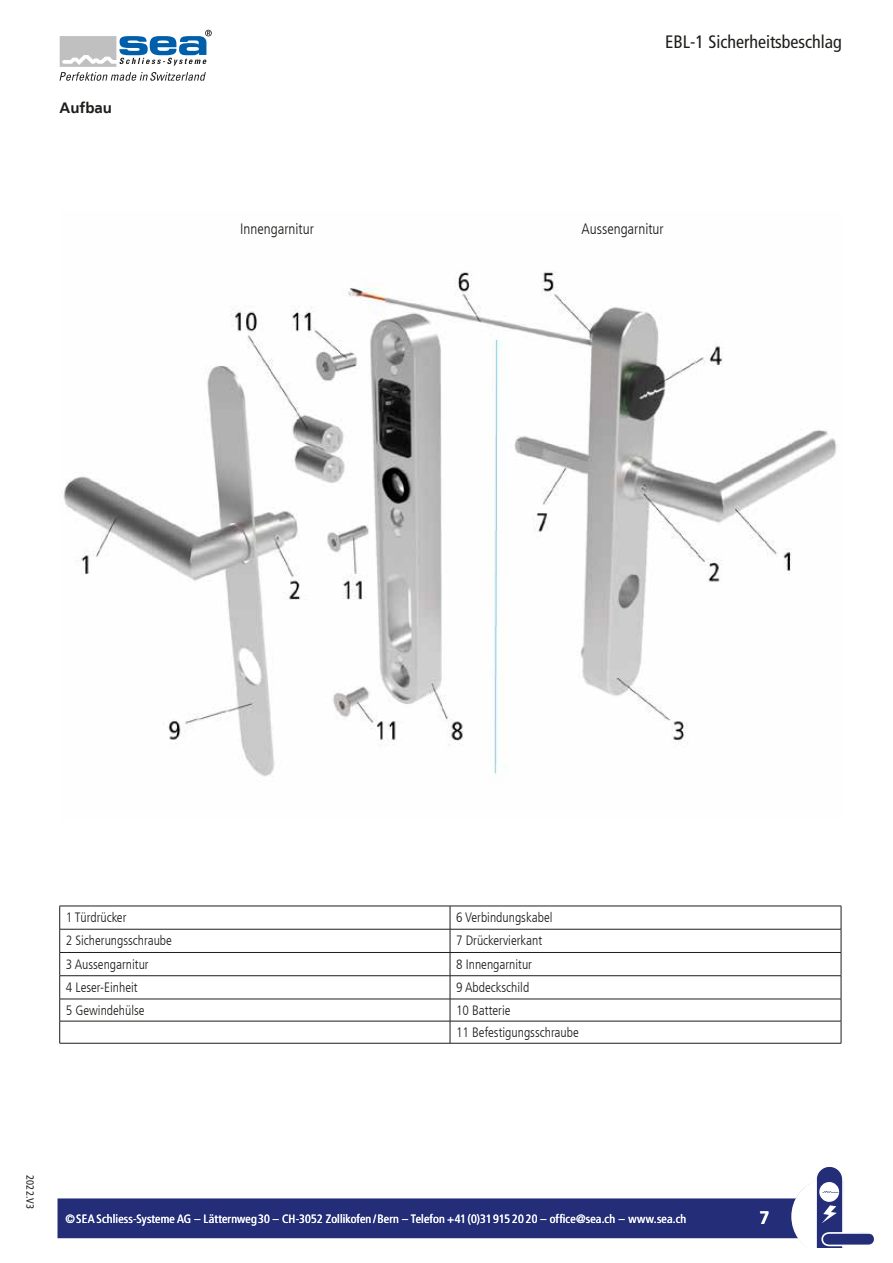
<style>
.page{position:relative;width:893px;height:1263px;background:#fff}
.page>*{position:absolute;margin:0;border:0;box-sizing:border-box;transform-origin:0 0}
.t1{font:condensed 18px "Frutiger LT";color:#1d1d1b}
.t2{font:700 18px "Frutiger LT";color:#fff}
.t3{font:300 condensed 15px "Frutiger LT";color:#1d1d1b}
.t4{font:700 15px "Frutiger LT";color:#1d1d1b}
.t5{font:300 condensed 13.5px/22.2px "Frutiger LT";color:#1d1d1b}
.t6{font:condensed 12px "Frutiger LT";letter-spacing:.015em;color:#fff}
.t7{font:condensed 10.5px "Frutiger LT";letter-spacing:.015em;color:#1d1d1b}
</style>
<div class="page">
<div style="left:58px;top:1198px;width:783px;height:40px;background:#232d78;border:2px solid #232d78"></div>
<svg style="left:791px;top:1167px;width:83px;height:81px"></svg>
<img style="left:63px;top:271px;width:774px;height:506px">
<svg style="left:60px;top:30px;width:152px;height:51px"></svg>
<hr style="left:60px;top:906px;width:390px;height:1px;background:#1d1d1b">
<hr style="left:450px;top:906px;width:391px;height:1px;background:#1d1d1b">
<hr style="left:60px;top:929px;width:390px;height:1px;background:#1d1d1b">
<hr style="left:450px;top:929px;width:391px;height:1px;background:#1d1d1b">
<hr style="left:60px;top:952px;width:390px;height:1px;background:#1d1d1b">
<hr style="left:450px;top:952px;width:391px;height:1px;background:#1d1d1b">
<hr style="left:60px;top:975px;width:390px;height:1px;background:#1d1d1b">
<hr style="left:450px;top:975px;width:391px;height:1px;background:#1d1d1b">
<hr style="left:60px;top:999px;width:390px;height:1px;background:#1d1d1b">
<hr style="left:450px;top:999px;width:391px;height:1px;background:#1d1d1b">
<hr style="left:60px;top:1021px;width:390px;height:1px;background:#1d1d1b">
<svg style="left:59px;top:906px;width:1px;height:137px"></svg>
<hr style="left:450px;top:1021px;width:391px;height:1px;background:#1d1d1b">
<svg style="left:450px;top:906px;width:1px;height:137px"></svg>
<svg style="left:841px;top:906px;width:1px;height:137px"></svg>
<hr style="left:60px;top:1043px;width:390px;height:1px;background:#1d1d1b">
<hr style="left:450px;top:1043px;width:391px;height:1px;background:#1d1d1b">
<p class="t4" style="left:60px;top:99px;width:54px">Aufbau</p>
<h1 class="t1" style="left:665px;top:31px;width:178px">EBL-1 Sicherheitsbeschlag</h1>
<p class="t3" style="left:240px;top:220px;width:75px">Innengarnitur</p>
<p class="t3" style="left:581px;top:220px;width:84px">Aussengarnitur</p>
<p class="t5" style="left:66px;top:906px;width:62px">1 Türdrücker</p>
<p class="t5" style="left:456px;top:906px;width:98px">6 Verbindungskabel</p>
<p class="t5" style="left:66px;top:930px;width:108px">2 Sicherungsschraube</p>
<p class="t5" style="left:456px;top:930px;width:88px">7 Drückervierkant</p>
<p class="t5" style="left:66px;top:953px;width:84px">3 Aussengarnitur</p>
<p class="t5" style="left:456px;top:953px;width:77px">8 Innengarnitur</p>
<p class="t5" style="left:66px;top:976px;width:73px">4 Leser-Einheit</p>
<p class="t5" style="left:456px;top:976px;width:75px">9 Abdeckschild</p>
<p class="t5" style="left:66px;top:999px;width:80px">5 Gewindehülse</p>
<p class="t5" style="left:456px;top:999px;width:124px">10 Batterie<br>11 Befestigungsschraube</p>
<p class="t7" style="left:36px;top:1175px;width:35px;rotate:90deg">2022.V3</p>
<p class="t6" style="left:65px;top:1212px;width:622px">©SEA Schliess-Systeme AG – Lätternweg30 – CH-305-2 Zollikofen /Bern – Telefon +41(0)31915 20 20 – office@sea.ch – www.sea.ch</p>
<h1 class="t2" style="left:759px;top:1207px;width:12px">7</h1>
</div>
